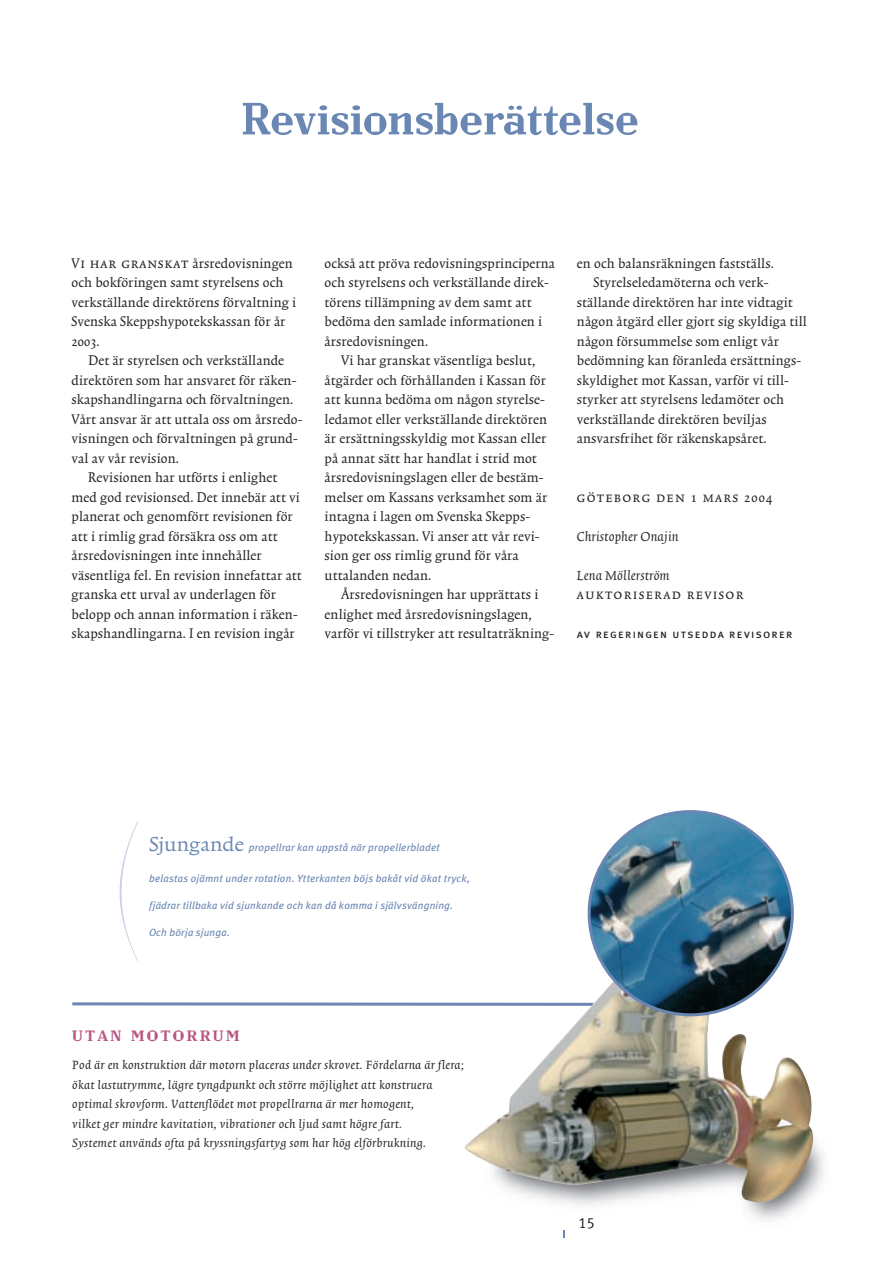
<style>
.page{position:relative;width:893px;height:1263px;background:#fff}
.page>*{position:absolute;margin:0;border:0;box-sizing:border-box;transform-origin:0 0}
.t1{font:63px "Zenith";letter-spacing:-.005em;color:#6a87b3}
.t2{font:24px "Trinite No 1 Rom Wid";color:#6a87b3}
.t3{font:21px "Zenith";letter-spacing:.1em;color:#ba5781;scale:1.1 1}
.t4{font:16.5px/19.5px "Trinite No 1 Rom Con";letter-spacing:.01em;color:#231f20}
.t5{font:16.5px "Trinite No 1 Rom Con Exp";letter-spacing:.075em;color:#231f20}
.t6{font:italic 16.5px "Trinite No 1";letter-spacing:.01em;color:#231f20}
.t7{font:italic 15px/19.5px "Trinite No 1";letter-spacing:.015em;color:#231f20;scale:1.05 1}
.t8{font:15px "Meta Plus Normal Caps";color:#231f20}
.t9{font:12px "Meta Plus Book Caps";letter-spacing:.1em;color:#231f20}
.t10{font:italic 10.5px "Meta Plus";letter-spacing:.02em;color:#6a87b3}
.s1{font-family:"Trinite No 1 Rom Con Exp"}
</style>
<div class="page">
<hr style="left:563px;top:1208px;width:2px;height:29px;background:#6a87b3">
<svg style="left:72px;top:1002px;width:392px;height:4px;background:#8ea4c5"></svg>
<img style="left:563px;top:1209px;width:2px;height:20px">
<svg style="left:815px;top:1136px;width:13px;height:62px"></svg>
<img style="left:464px;top:1002px;width:351px;height:207px">
<img style="left:588px;top:810px;width:206px;height:206px">
<svg style="left:120px;top:821px;width:19px;height:140px"></svg>
<h1 class="t1" style="left:241px;top:94px;width:400px">Revisionsberättelse</h1>
<p class="t4" style="left:72px;top:254px;width:226px"><span class="s1">Vi har granskat</span> årsredovisningen och bok föringen samt styrelsens och verkställande direktörens förvaltning i<br>Svenska Skepps hypoteks kassan för år<br>2003.</p>
<p class="t4" style="left:88px;top:352px;width:197px">Det är styrelsen och verkställande</p>
<p class="t4" style="left:72px;top:371px;width:227px">direktören som har ansvaret för räken-</p>
<p class="t4" style="left:72px;top:391px;width:223px">skapshandlingarna och förvaltningen.</p>
<p class="t4" style="left:72px;top:410px;width:233px">Vårt ansvar är att uttala oss om årsredo-</p>
<p class="t4" style="left:72px;top:430px;width:228px">visningen och förvaltningen på grund-</p>
<p class="t4" style="left:72px;top:449px;width:109px">val av vår revision.</p>
<p class="t4" style="left:88px;top:469px;width:191px">Revisionen har utförts i enlighet</p>
<p class="t4" style="left:72px;top:488px;width:230px">med god revisionsed. Det innebär att vi</p>
<p class="t4" style="left:72px;top:508px;width:223px">planerat och genomfört revisionen för</p>
<p class="t4" style="left:72px;top:527px;width:208px">att i rimlig grad försäkra oss om att</p>
<p class="t4" style="left:72px;top:547px;width:192px">årsredovisningen inte innehåller</p>
<p class="t4" style="left:72px;top:566px;width:232px">väsentliga fel. En revision inne fattar att</p>
<p class="t4" style="left:72px;top:586px;width:206px">granska ett urval av under lagen för</p>
<p class="t4" style="left:72px;top:605px;width:228px">belopp och annan information i räken-</p>
<p class="t4" style="left:72px;top:625px;width:225px">skapshandlingarna. I en revision ingår</p>
<p class="t4" style="left:325px;top:254px;width:232px">också att pröva redovisningsprinciperna och styrelsens och verkställande direk&shy;törens tillämpning av dem samt att bedöma den samlade informationen i årsredovisningen.</p>
<p class="t4" style="left:325px;top:352px;width:224px;text-indent:17px">Vi har granskat väsentliga beslut, åtgärder och förhållanden i Kassan för att kunna bedöma om någon styrelse&shy;ledamot eller verkställande direktören är ersättningsskyldig mot Kassan eller på annat sätt har handlat i strid mot årsredovisningslagen eller de bestäm&shy;melser om Kassans verksamhet som är intagna i lagen om Svenska Skepps&shy;hypotekskassan. Vi anser att vår revi&shy;sion ger oss rimlig grund för våra uttalanden nedan.</p>
<p class="t4" style="left:325px;top:586px;width:231px;text-indent:17px">Årsredovisningen har upprättats i enlighet med årsredovisningslagen, varför vi tillstryker att resultaträkning-</p>
<p class="t4" style="left:577px;top:254px;width:198px">en och bala ns räkningen fastställs.</p>
<p class="t4" style="left:594px;top:274px;width:177px">Styrelseledamöterna och verk-</p>
<p class="t4" style="left:577px;top:293px;width:217px">ställande direktören har inte vidtagit</p>
<p class="t4" style="left:577px;top:313px;width:231px">någon åtgärd eller gjort sig skyldiga till</p>
<p class="t4" style="left:577px;top:332px;width:204px">någon försummelse som enligt vår</p>
<p class="t4" style="left:577px;top:352px;width:226px">bedömning kan föranleda ersättnings-</p>
<p class="t4" style="left:577px;top:371px;width:214px">skyldighet mot Kassan, varför vi till-</p>
<p class="t4" style="left:577px;top:391px;width:209px">styrker att styrelsens ledamöter och</p>
<p class="t4" style="left:577px;top:410px;width:191px">verkställande direktören beviljas</p>
<p class="t4" style="left:577px;top:430px;width:191px">ansvarsfrihet för räkenskapsåret.</p>
<p class="t5" style="left:577px;top:490px;width:197px">göteborg den 1 mars 2004</p>
<p class="t6" style="left:577px;top:529px;width:103px">Christopher Onajin</p>
<p class="t6" style="left:577px;top:568px;width:94px">Lena Möllerström</p>
<p class="t5" style="left:577px;top:587px;width:168px">auktoriserad revisor</p>
<p class="t9" style="left:577px;top:627px;width:217px">av regeringen utsedda revisorer</p>
<h2 class="t2" style="left:149px;top:833px;width:96px">Sjungande</h2>
<p class="t10" style="left:249px;top:841px;width:193px">propellrar kan uppstå när propellerbladet</p>
<p class="t10" style="left:149px;top:873px;width:322px">belastas ojämnt under rotation. Ytterkanten böjs bakåt vid ökat tryck,</p>
<p class="t10" style="left:149px;top:900px;width:305px">fjädrar tillbaka vid sjunkande och kan då komma i självsvängning.</p>
<p class="t10" style="left:149px;top:927px;width:82px">Och börja sjunga.</p>
<p class="t3" style="left:72px;top:1027px;width:154px">UTAN MOTORRUM</p>
<p class="t7" style="left:72px;top:1056px;width:374px">Pod är en konstruktion där motorn placeras under skrovet. Fördelarna är flera; ökat lastutrymme, lägre tyngdpunkt och större möjlighet att konstruera optimal skrovform. Vattenflödet mot propellrarna är mer homogent,<br>vilket ger mindre kavitation, vibrationer och ljud samt högre fart.<br>Systemet används ofta på kryssningsfartyg som har hög elförbrukning.</p>
<p class="t8" style="left:578px;top:1214px;width:18px">15</p>
</div>
